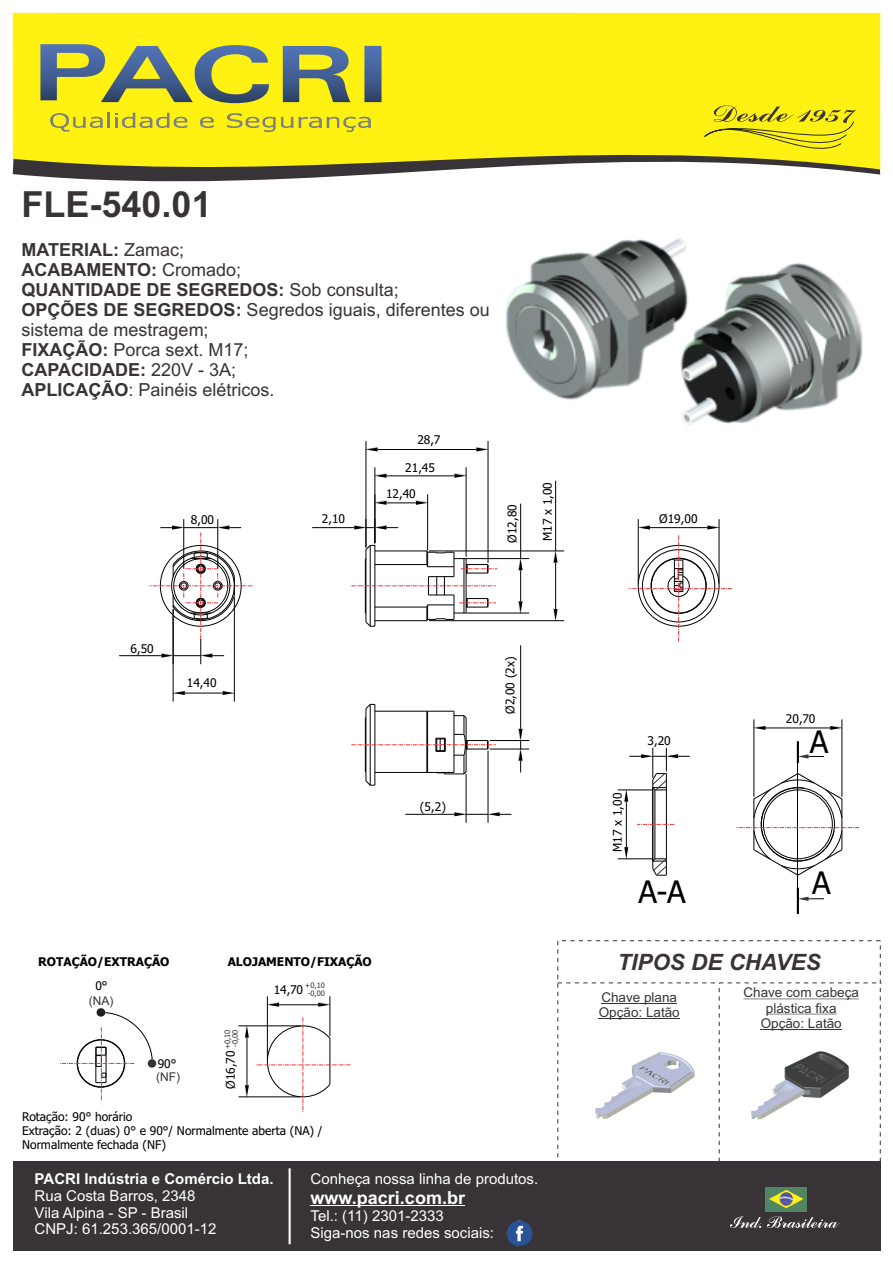
<style>
.page{position:relative;width:893px;height:1263px;background:#fff}
.page>*{position:absolute;margin:0;border:0;box-sizing:border-box;transform-origin:0 0}
.t1{font:700 36px "Arial";color:#383336}
.t2{font:31.05px "Tahoma";color:#000}
.t3{font:italic 700 22.5px "Arial";color:#383336}
.t4{font:18px/20.1px "Arial";color:#383336}
.t5{font:700 18px "Arial";color:#fff}
.t6{font:15px/16.8px "Arial";color:#fff}
.t7{font:700 15px "Arial";color:#fff}
.t8{font:13.5px/15.1px "Arial";color:#383336}
.t9{font:12px/14.5px "Tahoma";color:#000}
.t10{font:700 12px "Tahoma";color:#000}
.t11{font:12px "Arial";color:#383336}
.t12{font:7.5px/7.6px "Tahoma";color:#383336;text-align:center}
.s1{font-weight:700}
</style>
<div class="page">
<img style="left:365px;top:89px;width:516px;height:434px">
<svg style="left:365px;top:187px;width:515px;height:15px"></svg>
<div style="left:13px;top:1161px;width:867px;height:89px;background:#383336"></div>
<svg style="left:13px;top:13px;width:867px;height:174px;fill:#fff212"></svg>
<svg style="left:689px;top:105px;width:167px;height:59px"></svg>
<svg style="left:40px;top:44px;width:230px;height:59px"></svg>
<svg style="left:283px;top:46px;width:68px;height:56px"></svg>
<div style="left:364px;top:46px;width:18px;height:56px;background:linear-gradient(to bottom,#5478bc,#304569)"></div>
<svg style="left:50px;top:113px;width:137px;height:19px"></svg>
<svg style="left:200px;top:117px;width:14px;height:11px"></svg>
<svg style="left:299px;top:117px;width:72px;height:15px"></svg>
<svg style="left:227px;top:113px;width:66px;height:19px"></svg>
<div style="left:765px;top:1187px;width:42px;height:24px;background:#528563"></div>
<svg style="left:769px;top:1190px;width:34px;height:18px"></svg>
<svg style="left:730px;top:1216px;width:110px;height:12px"></svg>
<img style="left:502px;top:1220px;width:35px;height:31px">
<hr style="left:311px;top:1205px;width:154px;height:1px;background:#fff">
<hr style="left:289px;top:1168px;width:2px;height:76px;background:#fff">
<svg style="left:558px;top:941px;width:324px;height:221px"></svg>
<img style="left:593px;top:1051px;width:103px;height:69px">
<img style="left:749px;top:1050px;width:101px;height:70px">
<hr style="left:466px;top:467px;width:1px;height:90px;background:#000">
<hr style="left:375px;top:467px;width:1px;height:76px;background:#000">
<hr style="left:387px;top:476px;width:67px;height:1px;background:#000">
<svg style="left:454px;top:474px;width:12px;height:4px"></svg>
<hr style="left:427px;top:494px;width:1px;height:56px;background:#000">
<hr style="left:312px;top:527px;width:42px;height:1px;background:#000">
<hr style="left:429px;top:551px;width:135px;height:1px;background:#000">
<hr style="left:429px;top:620px;width:135px;height:1px;background:#000">
<hr style="left:555px;top:563px;width:1px;height:46px;background:#000">
<hr style="left:555px;top:481px;width:1px;height:70px;background:#000">
<svg style="left:554px;top:551px;width:4px;height:12px"></svg>
<hr style="left:234px;top:597px;width:1px;height:104px;background:#000">
<hr style="left:173px;top:609px;width:1px;height:92px;background:#000">
<hr style="left:185px;top:693px;width:38px;height:1px;background:#000">
<svg style="left:223px;top:691px;width:11px;height:4px"></svg>
<hr style="left:490px;top:740px;width:39px;height:1px;background:#000">
<hr style="left:490px;top:749px;width:39px;height:1px;background:#000">
<hr style="left:520px;top:645px;width:1px;height:84px;background:#000">
<hr style="left:638px;top:519px;width:1px;height:65px;background:#000">
<hr style="left:719px;top:519px;width:1px;height:65px;background:#000">
<hr style="left:183px;top:519px;width:1px;height:50px;background:#000">
<hr style="left:217px;top:519px;width:1px;height:50px;background:#000">
<hr style="left:488px;top:751px;width:1px;height:72px;background:#000">
<hr style="left:466px;top:774px;width:1px;height:49px;background:#000">
<hr style="left:405px;top:814px;width:49px;height:1px;background:#000">
<hr style="left:488px;top:441px;width:1px;height:122px;background:#000">
<hr style="left:366px;top:441px;width:1px;height:106px;background:#000">
<hr style="left:378px;top:449px;width:98px;height:1px;background:#000">
<svg style="left:476px;top:448px;width:12px;height:3px"></svg>
<hr style="left:466px;top:558px;width:63px;height:1px;background:#000">
<hr style="left:466px;top:613px;width:63px;height:1px;background:#000">
<hr style="left:520px;top:570px;width:1px;height:31px;background:#000">
<hr style="left:520px;top:504px;width:1px;height:55px;background:#000">
<svg style="left:519px;top:559px;width:4px;height:11px"></svg>
<hr style="left:119px;top:655px;width:42px;height:1px;background:#000">
<svg style="left:374px;top:474px;width:13px;height:4px"></svg>
<svg style="left:374px;top:501px;width:54px;height:4px"></svg>
<svg style="left:554px;top:609px;width:4px;height:12px"></svg>
<svg style="left:173px;top:691px;width:12px;height:4px"></svg>
<svg style="left:519px;top:729px;width:4px;height:43px"></svg>
<svg style="left:454px;top:812px;width:57px;height:4px"></svg>
<svg style="left:365px;top:448px;width:13px;height:3px"></svg>
<svg style="left:519px;top:601px;width:4px;height:13px"></svg>
<svg style="left:351px;top:519px;width:146px;height:108px"></svg>
<svg style="left:629px;top:526px;width:103px;height:116px"></svg>
<svg style="left:149px;top:526px;width:103px;height:138px"></svg>
<svg style="left:351px;top:704px;width:145px;height:82px"></svg>
<hr style="left:797px;top:741px;width:2px;height:22px;background:#000">
<hr style="left:797px;top:888px;width:2px;height:26px;background:#000">
<svg style="left:798px;top:754px;width:26px;height:4px"></svg>
<svg style="left:798px;top:897px;width:26px;height:4px"></svg>
<hr style="left:797px;top:763px;width:1px;height:125px;background:#000">
<hr style="left:754px;top:719px;width:1px;height:78px;background:#000">
<hr style="left:842px;top:719px;width:1px;height:78px;background:#000">
<hr style="left:766px;top:728px;width:64px;height:1px;background:#000">
<svg style="left:754px;top:726px;width:12px;height:4px"></svg>
<svg style="left:830px;top:726px;width:12px;height:4px"></svg>
<hr style="left:618px;top:790px;width:35px;height:1px;background:#000">
<hr style="left:618px;top:858px;width:35px;height:1px;background:#000">
<hr style="left:626px;top:802px;width:1px;height:45px;background:#000">
<svg style="left:624px;top:847px;width:4px;height:12px"></svg>
<hr style="left:666px;top:790px;width:1px;height:69px;background:#000">
<hr style="left:655px;top:790px;width:1px;height:69px;background:#000">
<hr style="left:652px;top:788px;width:1px;height:73px;background:#000">
<svg style="left:736px;top:773px;width:123px;height:103px"></svg>
<svg style="left:637px;top:824px;width:37px;height:1px"></svg>
<svg style="left:624px;top:748px;width:66px;height:54px"></svg>
<svg style="left:652px;top:858px;width:15px;height:18px"></svg>
<div style="left:97px;top:1008px;width:8px;height:9px;background:#211f1f;border-radius:50%"></div>
<hr style="left:238px;top:1025px;width:63px;height:1px;background:#000">
<hr style="left:238px;top:1096px;width:62px;height:1px;background:#000">
<hr style="left:247px;top:1037px;width:1px;height:48px;background:#000">
<svg style="left:245px;top:1026px;width:4px;height:11px"></svg>
<svg style="left:245px;top:1085px;width:4px;height:12px"></svg>
<hr style="left:267px;top:996px;width:1px;height:63px;background:#000">
<hr style="left:330px;top:996px;width:1px;height:40px;background:#000">
<hr style="left:279px;top:1004px;width:39px;height:1px;background:#000">
<svg style="left:267px;top:1003px;width:12px;height:4px"></svg>
<svg style="left:318px;top:1003px;width:12px;height:4px"></svg>
<div style="left:148px;top:1059px;width:8px;height:9px;background:#383336;border-radius:50%"></div>
<svg style="left:59px;top:1012px;width:94px;height:89px"></svg>
<svg style="left:255px;top:1017px;width:95px;height:95px"></svg>
<h1 class="t1" style="left:22px;top:191px;width:192px">FLE-540.01</h1>
<p class="t4" style="left:22px;top:241px;width:470px"><span class="s1">MATERIAL:</span> Zamac;<br><span class="s1">ACABAMENTO:</span> Cromado;<br><span class="s1">QUANTIDADE DE SEGREDOS:</span> Sob consulta;<br><span class="s1">OPÇÕES DE SEGREDOS:</span> Segredos iguais, diferentes ou sistema de mestragem;<br><span class="s1">FIXAÇÃO:</span> Porca sext. M17;<br><span class="s1">CAPACIDADE:</span> 220V - 3A;<br><span class="s1">APLICAÇÃO</span>: Painéis elétricos.</p>
<p class="t9" style="left:417px;top:434px;width:24px">28,7</p>
<p class="t9" style="left:386px;top:456px;width:51px;line-height:25.7px;text-indent:19px">21,45<br>12,40</p>
<p class="t9" style="left:541px;top:541px;width:61px;rotate:-90deg">M17 x 1,00</p>
<p class="t9" style="left:506px;top:543px;width:40px;rotate:-90deg">Ø12,80</p>
<p class="t9" style="left:191px;top:513px;width:25px">8,00</p>
<p class="t9" style="left:659px;top:512px;width:40px">Ø19,00</p>
<p class="t9" style="left:322px;top:512px;width:25px">2,10</p>
<p class="t9" style="left:131px;top:642px;width:25px">6,50</p>
<p class="t9" style="left:187px;top:676px;width:31px">14,40</p>
<p class="t9" style="left:420px;top:801px;width:27px">(5,2)</p>
<p class="t9" style="left:504px;top:714px;width:59px;rotate:-90deg">Ø2,00 (2x)</p>
<p class="t9" style="left:647px;top:735px;width:25px">3,20</p>
<p class="t9" style="left:611px;top:852px;width:61px;rotate:-90deg">M17 x 1,00</p>
<h2 class="t2" style="left:639px;top:879px;width:49px">A-A</h2>
<p class="t9" style="left:786px;top:713px;width:31px">20,70</p>
<h2 class="t2" style="left:810px;top:729px;width:20px">A</h2>
<h2 class="t2" style="left:812px;top:870px;width:20px">A</h2>
<p class="t10" style="left:38px;top:957px;width:133px">ROTAÇÃO/EXTRAÇÃO</p>
<p class="t10" style="left:228px;top:957px;width:146px">ALOJAMENTO/FIXAÇÃO</p>
<p class="t9" style="left:95px;top:979px;width:14px">0°</p>
<p class="t11" style="left:89px;top:996px;width:26px">(NA)</p>
<p class="t9" style="left:158px;top:1057px;width:20px">90°</p>
<p class="t11" style="left:156px;top:1072px;width:25px">(NF)</p>
<p class="t12" style="left:224px;top:1049px;width:22px;rotate:-90deg">+0,10 -0,00</p>
<p class="t9" style="left:224px;top:1088px;width:40px;rotate:-90deg">Ø16,70</p>
<p class="t12" style="left:305px;top:982px;width:22px">+0,10 -0,00</p>
<p class="t9" style="left:274px;top:983px;width:31px">14,70</p>
<p class="t9" style="left:22px;top:1110px;width:302px">Rotação: 90° horário<br>Extração: 2 (duas) 0° e 90°/ Normalmente aberta (NA) /<br>Normalmente fechada (NF)</p>
<p class="t7" style="left:35px;top:1173px;width:240px">PACRI Indústria e Comércio Ltda.</p>
<p class="t6" style="left:35px;top:1188px;width:183px">Rua Costa Barros, 2348<br>Vila Alpina - SP - Brasil<br>CNPJ: 61.253.365/0001-12</p>
<p class="t6" style="left:311px;top:1172px;width:229px">Conheça nossa linha de produtos.</p>
<p class="t5" style="left:311px;top:1190px;width:156px">www.pacri.com.br</p>
<p class="t6" style="left:311px;top:1209px;width:185px">Tel.: (11) 2301-2333<br>Siga-nos nas redes sociais:</p>
<p class="t3" style="left:617px;top:953px;width:205px">TIPOS DE CHAVES</p>
<p class="t8" style="left:599px;top:991px;width:83px">Chave plana<br>Opção: Latão</p>
<p class="t8" style="left:743px;top:986px;width:117px;text-align:center">Chave com cabeça plástica fixa<br>Opção: Latão</p>
</div>
